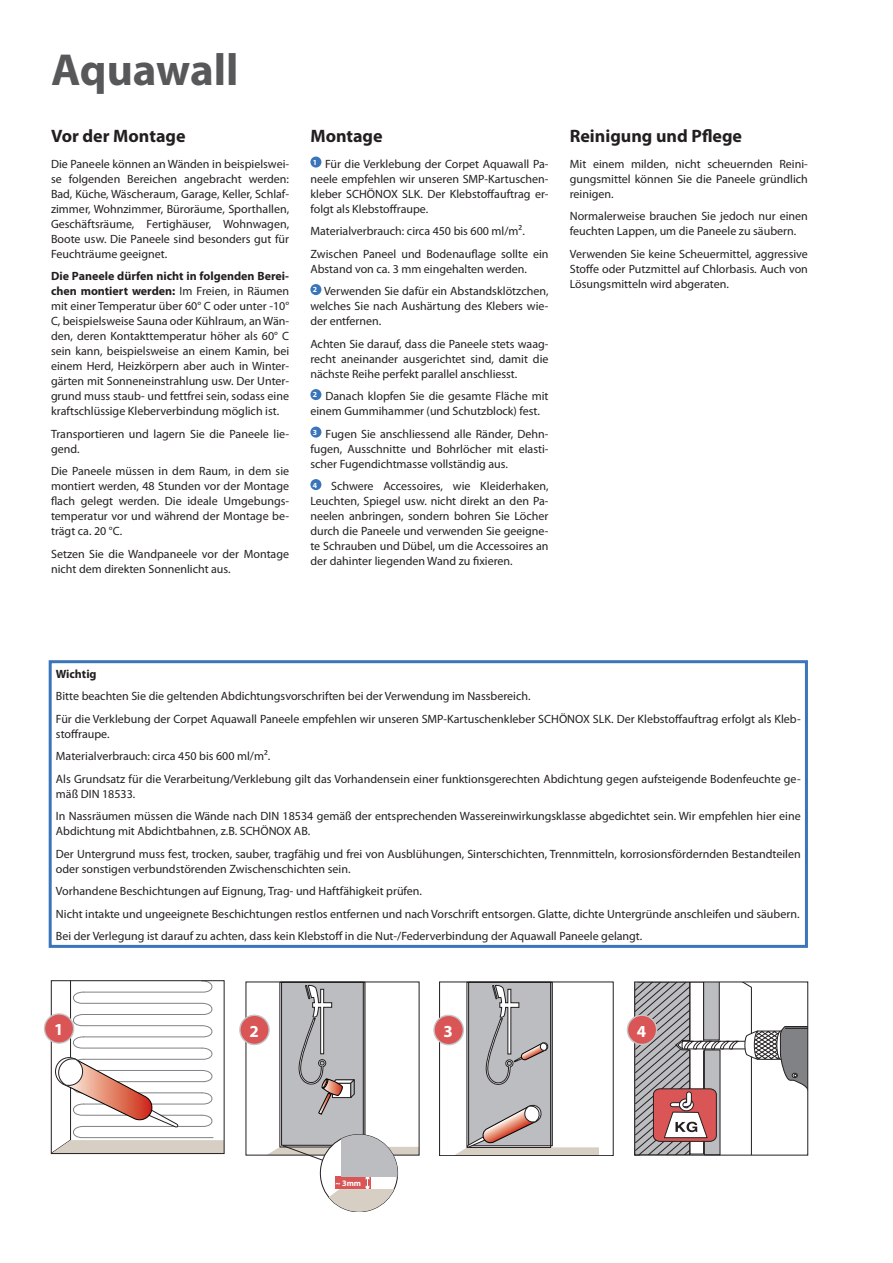
<style>
.page{position:relative;width:893px;height:1263px;background:#fff}
.page>*{position:absolute;margin:0;border:0;box-sizing:border-box;transform-origin:0 0}
.Produkt{font:700 45px "Myriad Pro";color:#57585a}
.Überschrift_2{font:700 18px "Myriad Pro";color:#231f20}
.t1{font:700 16.95px "Myriad Pro";color:#fff}
.t2{font:700 16.8px "Myriad Pro";color:#fff}
.Fliesstext_1__Abschnitt{font:12px/15px "Myriad Pro";color:#231f20;text-align:justify}
.Untertitel{font:700 12px "Myriad Pro";color:#231f20}
.t3{font:700 8.4px "Myriad Pro";color:#fff}
.Überschrift{font:700 7.8px "Myriad Pro";color:#fff}
.s1{font-weight:700}
</style>
<div class="page">
<div style="left:310px;top:157px;width:11px;height:11px;background:#3a74ba;border-radius:50%"></div>
<div style="left:310px;top:284px;width:11px;height:11px;background:#3a74ba;border-radius:50%"></div>
<div style="left:310px;top:389px;width:11px;height:11px;background:#3a74ba;border-radius:50%"></div>
<div style="left:310px;top:427px;width:11px;height:11px;background:#3a74ba;border-radius:50%"></div>
<div style="left:310px;top:479px;width:11px;height:11px;background:#3a74ba;border-radius:50%"></div>
<svg style="left:53px;top:982px;width:169px;height:170px"></svg>
<div style="left:51px;top:980px;width:173px;height:174px;border:1px solid #231f20"></div>
<div style="left:44px;top:1014px;width:30px;height:29px;background:#da5555;border-radius:50%"></div>
<div style="left:44px;top:1013px;width:30px;height:31px;border:1px solid #c3c5c7;border-radius:50%"></div>
<div style="left:469px;top:982px;width:83px;height:164px;background:#bcbdc0"></div>
<div style="left:467px;top:982px;width:84px;height:165px;border:1px solid #231f20"></div>
<svg style="left:457px;top:1104px;width:142px;height:50px"></svg>
<svg style="left:485px;top:985px;width:64px;height:100px"></svg>
<div style="left:439px;top:982px;width:174px;height:174px;border:1px solid #231f20"></div>
<div style="left:434px;top:1015px;width:29px;height:30px;background:#da5555;border-radius:50%"></div>
<div style="left:433px;top:1015px;width:31px;height:30px;border:1px solid #c3c5c7;border-radius:50%"></div>
<div style="left:282px;top:982px;width:83px;height:163px;background:#bcbdc0"></div>
<div style="left:281px;top:982px;width:84px;height:163px;border:1px solid #231f20"></div>
<div style="left:280px;top:982px;width:83px;height:165px;border:1px solid #231f20"></div>
<svg style="left:298px;top:985px;width:57px;height:130px"></svg>
<svg style="left:240px;top:1015px;width:29px;height:29px"></svg>
<div style="left:239px;top:1014px;width:31px;height:31px;background:#da5555;border:1px solid #c3c5c7;border-radius:50%"></div>
<div style="left:320px;top:1134px;width:78px;height:78px;background:#fff;border-radius:50%"></div>
<svg style="left:320px;top:1176px;width:78px;height:36px"></svg>
<svg style="left:341px;top:1134px;width:57px;height:42px;fill:#bcbdc0"></svg>
<svg style="left:267px;top:1145px;width:152px;height:15px"></svg>
<svg style="left:636px;top:984px;width:170px;height:169px"></svg>
<div style="left:634px;top:982px;width:174px;height:173px;border:1px solid #231f20"></div>
<div style="left:627px;top:1015px;width:30px;height:29px;background:#da5555;border-radius:50%"></div>
<div style="left:627px;top:1014px;width:30px;height:31px;border:1px solid #c3c5c7;border-radius:50%"></div>
<div style="left:49px;top:660px;width:759px;height:288px;border:3px solid #3a74ba"></div>
<p class="Produkt" style="left:51px;top:40px;width:189px">Aquawall</p>
<p class="Überschrift_2" style="left:51px;top:124px;width:136px">Vor der Montage</p>
<p class="Fliesstext_1__Abschnitt" style="left:51px;top:156px;width:240px">Die Paneele können an Wänden in beispielswei&shy;se folgenden Bereichen angebracht werden:<br>Bad, Küche, Wäscheraum, Garage, Keller, Schlaf&shy;zimmer, Wohnzimmer, Büroräume, Sporthallen, Geschäftsräume, Fertighäuser, Wohnwagen, Boote usw. Die Paneele sind besonders gut für Feuchträume geeignet.</p>
<p class="Fliesstext_1__Abschnitt" style="left:51px;top:268px;width:240px"><span class="s1">Die Paneele dürfen nicht in folgenden Berei&shy;chen montiert werden:</span> Im Freien, in Räumen mit einer Temperatur über 60° C oder unter -10° C, beispielsweise Sauna oder Kühlraum, an Wän&shy;den, deren Kontakttemperatur höher als 60° C sein kann, beispielsweise an einem Kamin, bei einem Herd, Heizkörpern aber auch in Winter&shy;gärten mit Sonneneinstrahlung usw. Der Unter&shy;grund muss staub- und fettfrei sein, sodass eine kraftschlüssige Kleberverbindung möglich ist.</p>
<p class="Fliesstext_1__Abschnitt" style="left:51px;top:426px;width:240px">Transportieren und lagern Sie die Paneele lie&shy;gend.</p>
<p class="Fliesstext_1__Abschnitt" style="left:51px;top:463px;width:240px">Die Paneele müssen in dem Raum, in dem sie montiert werden, 48 Stunden vor der Montage flach gelegt werden. Die ideale Umgebungs&shy;temperatur vor und während der Montage be&shy;trägt ca. 20 °C.</p>
<p class="Fliesstext_1__Abschnitt" style="left:51px;top:546px;width:240px">Setzen Sie die Wandpaneele vor der Montage nicht dem direkten Sonnenlicht aus.</p>
<p class="Überschrift_2" style="left:310px;top:124px;width:74px">Montage</p>
<p class="Überschrift" style="left:313px;top:157px;width:6px">1</p>
<p class="Fliesstext_1__Abschnitt" style="left:310px;top:156px;width:240px;text-indent:15px">Für die Verklebung der Corpet Aquawall Pa&shy;neele empfehlen wir unseren SMP-Kartuschen&shy;kleber SCHÖNOX SLK. Der Klebstoffauftrag er&shy;folgt als Klebstoffraupe.</p>
<p class="Fliesstext_1__Abschnitt" style="left:310px;top:223px;width:216px">Materialverbrauch: circa 450 bis 600 ml/m².</p>
<p class="Fliesstext_1__Abschnitt" style="left:310px;top:246px;width:240px">Zwischen Paneel und Bodenauflage sollte ein<br>Abstand von ca. 3 mm eingehalten werden.</p>
<p class="Überschrift" style="left:313px;top:285px;width:6px">2</p>
<p class="Fliesstext_1__Abschnitt" style="left:310px;top:283px;width:240px;text-indent:14px">Verwenden Sie dafür ein Abstandsklötzchen, welches Sie nach Aushärtung des Klebers wie&shy;der entfernen.</p>
<p class="Fliesstext_1__Abschnitt" style="left:310px;top:336px;width:240px">Achten Sie darauf, dass die Paneele stets waag&shy;recht aneinander ausgerichtet sind, damit die nächste Reihe perfekt parallel anschliesst.</p>
<p class="Überschrift" style="left:313px;top:390px;width:6px">2</p>
<p class="Fliesstext_1__Abschnitt" style="left:310px;top:388px;width:240px;text-indent:15px">Danach klopfen Sie die gesamte Fläche mit einem Gummihammer (und Schutzblock) fest.</p>
<p class="Überschrift" style="left:313px;top:427px;width:6px">3</p>
<p class="Fliesstext_1__Abschnitt" style="left:310px;top:426px;width:240px;text-indent:15px">Fugen Sie anschliessend alle Ränder, Dehn&shy;fugen, Ausschnitte und Bohrlöcher mit elasti&shy;scher Fugendichtmasse vollständig aus.</p>
<p class="Überschrift" style="left:313px;top:480px;width:6px">4</p>
<p class="Fliesstext_1__Abschnitt" style="left:310px;top:478px;width:240px;text-indent:21px">Schwere Accessoires, wie Kleiderhaken, Leuchten, Spiegel usw. nicht direkt an den Pa&shy;neelen anbringen, sondern bohren Sie Löcher durch die Paneele und verwenden Sie geeigne&shy;te Schrauben und Dübel, um die Accessoires an der dahinter liegenden Wand zu fixieren.</p>
<p class="Überschrift_2" style="left:570px;top:124px;width:174px">Reinigung und Pflege</p>
<p class="Fliesstext_1__Abschnitt" style="left:570px;top:156px;width:240px">Mit einem milden, nicht scheuernden Reini&shy;gungsmittel können Sie die Paneele gründlich reinigen.</p>
<p class="Fliesstext_1__Abschnitt" style="left:570px;top:208px;width:240px">Normalerweise brauchen Sie jedoch nur einen feuchten Lappen, um die Paneele zu säubern.</p>
<p class="Fliesstext_1__Abschnitt" style="left:570px;top:246px;width:240px">Verwenden Sie keine Scheuermittel, aggressive Stoffe oder Putzmittel auf Chlorbasis. Auch von Lösungsmitteln wird abgeraten.</p>
<p class="Untertitel" style="left:56px;top:666px;width:42px">Wichtig</p>
<p class="Fliesstext_1__Abschnitt" style="left:56px;top:688px;width:476px">Bitte beachten Sie die geltenden Abdichtungsvorschriften bei der Verwendung im Nassbereich.</p>
<p class="Fliesstext_1__Abschnitt" style="left:56px;top:711px;width:746px">Für die Verklebung der Corpet Aquawall Paneele empfehlen wir unseren SMP-Kartuschenkleber SCHÖNOX SLK. Der Klebstoffauftrag erfolgt als Kleb&shy;stoffraupe.</p>
<p class="Fliesstext_1__Abschnitt" style="left:56px;top:748px;width:216px">Materialverbrauch: circa 450 bis 600 ml/m².</p>
<p class="Fliesstext_1__Abschnitt" style="left:56px;top:771px;width:746px">Als Grundsatz für die Verarbeitung/Verklebung gilt das Vorhandensein einer funktionsgerechten Abdichtung gegen aufsteigende Bodenfeuchte ge&shy;mäß DIN 18533.</p>
<p class="Fliesstext_1__Abschnitt" style="left:56px;top:808px;width:746px">In Nassräumen müssen die Wände nach DIN 18534 gemäß der entsprechenden Wassereinwirkungsklasse abgedichtet sein. Wir empfehlen hier eine<br>Abdichtung mit Abdichtbahnen, z.B. SCHÖNOX AB.</p>
<p class="Fliesstext_1__Abschnitt" style="left:56px;top:846px;width:746px">Der Untergrund muss fest, trocken, sauber, tragfähig und frei von Ausblühungen, Sinterschichten, Trennmitteln, korrosionsfördernden Bestandteilen oder sonstigen verbundstörenden Zwischenschichten sein.</p>
<p class="Fliesstext_1__Abschnitt" style="left:56px;top:883px;width:368px">Vorhandene Beschichtungen auf Eignung, Trag- und Haftfähigkeit prüfen.</p>
<p class="Fliesstext_1__Abschnitt" style="left:56px;top:906px;width:745px">Nicht intakte und ungeeignete Beschichtungen restlos entfernen und nach Vorschrift entsorgen. Glatte, dichte Untergründe anschleifen und säubern.</p>
<p class="Fliesstext_1__Abschnitt" style="left:56px;top:928px;width:588px">Bei der Verlegung ist darauf zu achten, dass kein Klebstoff in die Nut-/Federverbindung der Aquawall Paneele gelangt.</p>
<p class="t2" style="left:54px;top:1019px;width:11px">1</p>
<p class="t2" style="left:249px;top:1020px;width:11px">2</p>
<p class="t1" style="left:444px;top:1020px;width:11px">3</p>
<p class="t3" style="left:335px;top:1177px;width:27px">~ 3mm</p>
<p class="t2" style="left:637px;top:1020px;width:11px">4</p>
</div>
